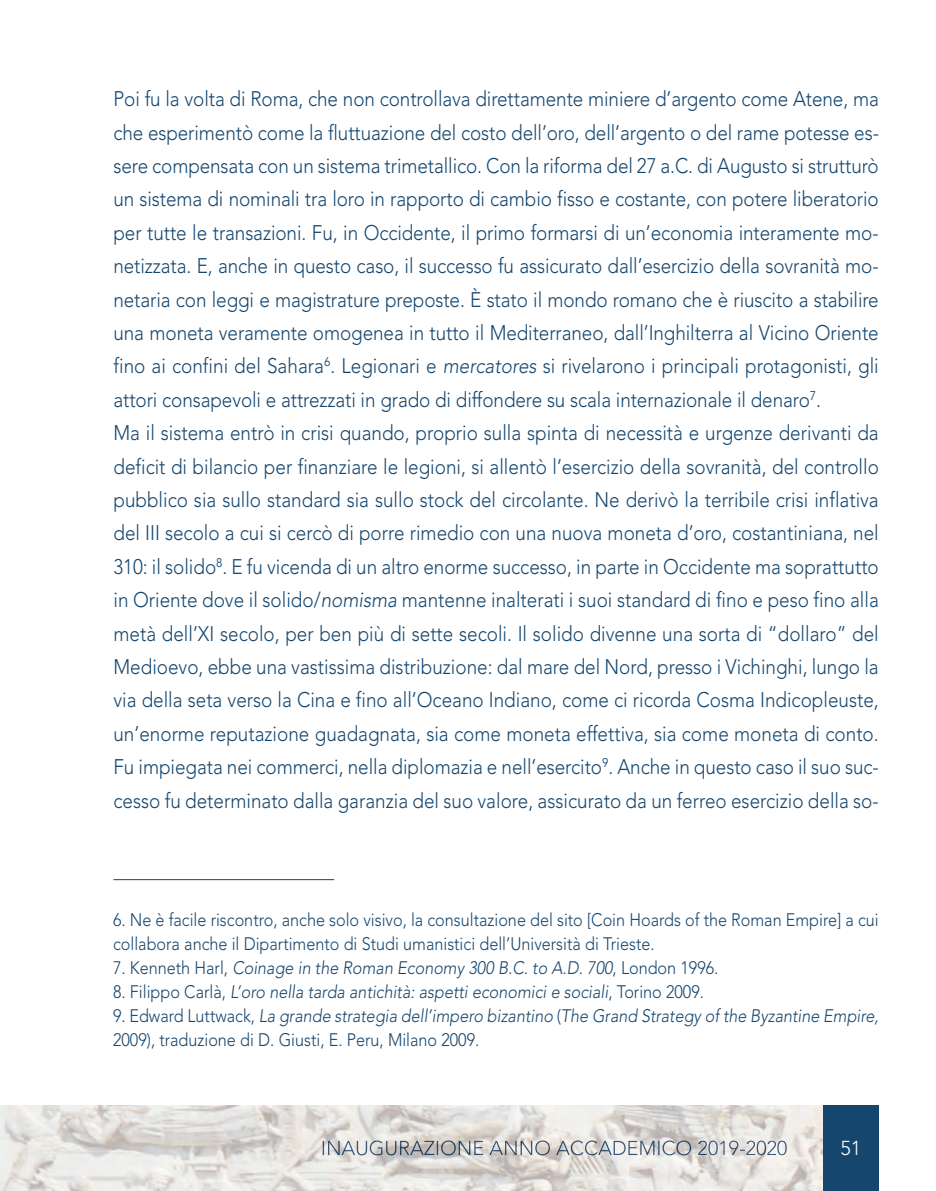
<style>
.page{position:relative;width:936px;height:1191px;background:#fff}
.page>*{position:absolute;margin:0;border:0;box-sizing:border-box;transform-origin:0 0}
.t1{font:300 21px/33.4px "Avenir";color:#15466e;scale:.9 1}
.t2{font:300 20px "Avenir";color:#fff}
.t3{font:italic 300 18px/24px "Avenir";color:#15466e;scale:.9 1}
.t4{font:300 18px/24px "Avenir";color:#15466e;scale:.9 1}
.s1{font-style:italic}
.s2{font-style:normal}
</style>
<div class="page">
<div style="left:822px;top:1105px;width:57px;height:86px;background:#15466e"></div>
<img style="left:0;top:1105px;width:822px;height:86px">
<img style="left:323px;top:1140px;width:133px;height:15px">
<hr style="left:113px;top:879px;width:221px;height:1px;background:#15466e">
<p class="t1" style="left:113px;top:84px;width:852px">Poi fu la volta di Roma, che non controllava direttamente miniere d’argento come Atene, ma che esperimentò come la fluttuazione del costo dell’oro, dell’argento o del rame potesse es&shy;sere compensata con un sistema trimetallico. Con la riforma del 27 a.C. di Augusto si strutturò un sistema di nominali tra loro in rapporto di cambio fisso e costante, con potere liberatorio per tutte le transazioni. Fu, in Occidente, il primo formarsi di un’economia interamente mo&shy;netizzata. E, anche in questo caso, il successo fu assicurato dall’esercizio della sovranità mo&shy;netaria con leggi e magistrature preposte. È stato il mondo romano che è riuscito a stabilire una moneta veramente omogenea in tutto il Mediterraneo, dall’Inghilterra al Vicino Oriente fino ai confini del Sahara<sup>6</sup>. Legionari e <span class="s1">mercatores</span> si rivelarono i principali protagonisti, gli attori consapevoli e attrezzati in grado di diffondere su scala internazionale il denaro<sup>7</sup>.<br>Ma il sistema entrò in crisi quando, proprio sulla spinta di necessità e urgenze derivanti da deficit di bilancio per finanziare le legioni, si allentò l’esercizio della sovranità, del controllo pubblico sia sullo standard sia sullo stock del circolante. Ne derivò la terribile crisi inflativa del III secolo a cui si cercò di porre rimedio con una nuova moneta d’oro, costantiniana, nel 310: il solido<sup>8</sup>. E fu vicenda di un altro enorme successo, in parte in Occidente ma soprattutto in Oriente dove il solido/<span class="s1">nomisma</span> mantenne inalterati i suoi standard di fino e peso fino alla metà dell’XI secolo, per ben più di sette secoli. Il solido divenne una sorta di “dollaro” del Medioevo, ebbe una vastissima distribuzione: dal mare del Nord, presso i Vichinghi, lungo la via della seta verso la Cina e fino all’Oceano Indiano, come ci ricorda Cosma Indicopleuste, un’enorme reputazione guadagnata, sia come moneta effettiva, sia come moneta di conto.<br>Fu impiegata nei commerci, nella diplomazia e nell’esercito<sup>9</sup>. Anche in questo caso il suo suc&shy;cesso fu determinato dalla garanzia del suo valore, assicurato da un ferreo esercizio della so-</p>
<p class="t4" style="left:113px;top:909px;width:852px">6. Ne è facile riscontro, anche solo visivo, la consultazione del sito [Coin Hoards of the Roman Empire] a cui collabora anche il Dipartimento di Studi umanistici dell’Università di Trieste.</p>
<p class="t3" style="left:113px;top:957px;width:674px"><span class="s2">7. Kenneth Harl,</span> Coinage in the Roman Economy 300 B.C. to A.D. 700<span class="s2">, London 1996.</span></p>
<p class="t3" style="left:113px;top:981px;width:658px"><span class="s2">8. Filippo Carlà,</span> L’oro nella tarda antichità: aspetti economici e sociali<span class="s2">, Torino 2009.</span></p>
<p class="t3" style="left:113px;top:1005px;width:852px"><span class="s2">9. Edward Luttwack,</span> La grande strategia dell’impero bizantino <span class="s2">(</span>The Grand Strategy of the Byzantine Empire,<br><span class="s2">2009), traduzione di D. Giusti, E. Peru, Milano 2009.</span></p>
<p class="t2" style="left:840px;top:1139px;width:22px">51</p>
</div>
